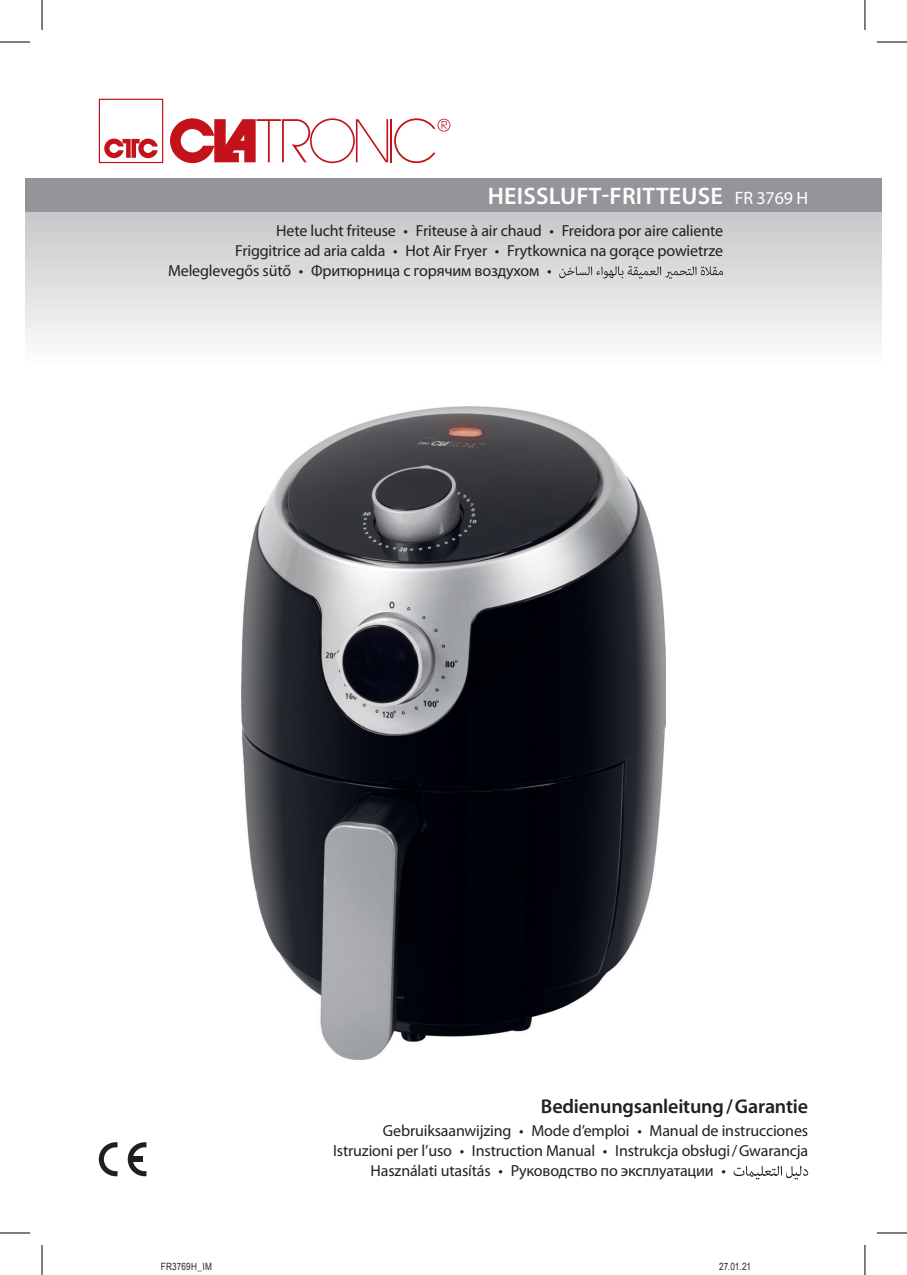
<style>
.page{position:relative;width:907px;height:1275px;background:#fff}
.page>*{position:absolute;margin:0;border:0;box-sizing:border-box;transform-origin:0 0}
.t1{font:600 24px "Myriad Pro";letter-spacing:.01em;color:#fff}
.t2{font:600 20px "Myriad Pro";letter-spacing:-.01em;color:#231f20}
.t3{font:18px "Myriad Pro";letter-spacing:-.01em;color:#fff}
.t4{font:16px "Myriad Pro";letter-spacing:-.01em;color:#231f20}
.t5{font:10px "Arial Narrow";letter-spacing:.015em;color:#231f20}
</style>
<div class="page">
<div style="left:25px;top:178px;width:856px;height:34px;background:#939598"></div>
<div style="left:25px;top:212px;width:856px;height:155px;background:linear-gradient(to bottom,#c6c7ca,#fdfdfe)"></div>
<svg style="left:99px;top:99px;width:64px;height:64px"></svg>
<hr style="left:390px;top:119px;width:2px;height:43px;background:#c4121a">
<svg style="left:394px;top:118px;width:56px;height:45px"></svg>
<svg style="left:170px;top:118px;width:218px;height:45px"></svg>
<svg style="left:733px;top:1165px;width:74px;height:14px"></svg>
<svg style="left:99px;top:1142px;width:18px;height:34px"></svg>
<svg style="left:128px;top:1142px;width:18px;height:34px"></svg>
<div style="left:129px;top:1156px;width:14px;height:5px;background:#231f20"></div>
<svg style="left:559px;top:266px;width:163px;height:13px;background:#bcbdbe"></svg>
<img style="left:241px;top:407px;width:424px;height:652px">
<hr style="left:0;top:42px;width:30px;height:1px;background:#000">
<hr style="left:876px;top:42px;width:30px;height:1px;background:#000">
<hr style="left:0;top:1232px;width:30px;height:1px;background:#000">
<hr style="left:876px;top:1232px;width:30px;height:1px;background:#000">
<hr style="left:42px;top:0;width:1px;height:30px;background:#000">
<hr style="left:42px;top:1245px;width:1px;height:30px;background:#000">
<hr style="left:864px;top:0;width:1px;height:30px;background:#000">
<hr style="left:864px;top:1245px;width:1px;height:30px;background:#000">
<h1 class="t1" style="left:487px;top:181px;width:236px">HEISSLUFT-FRITTEUSE</h1>
<p class="t4" style="left:276px;top:220px;width:448px">Hete lucht friteuse • Friteuse à air chaud • Freidora por aire caliente</p>
<p class="t4" style="left:235px;top:240px;width:489px">Friggitrice ad aria calda • Hot Air Fryer • Frytkownica na gorące powietrze</p>
<p class="t4" style="left:168px;top:260px;width:385px">Meleglevegős sütő • Фритюрница с горячим воздухом •</p>
<p class="t3" style="left:734px;top:187px;width:75px">FR 3769 H</p>
<p class="t2" style="left:540px;top:1094px;width:269px">Bedienungsanleitung/Garantie</p>
<p class="t4" style="left:383px;top:1121px;width:426px">Gebruiksaanwijzing • Mode d’emploi • Manual de instrucciones</p>
<p class="t4" style="left:333px;top:1141px;width:476px">Istruzioni per l’uso • Instruction Manual • Instrukcja obsługi/Gwarancja</p>
<p class="t4" style="left:370px;top:1161px;width:357px">Használati utasítás • Руководство по эксплуатации •</p>
<p class="t5" style="left:161px;top:1258px;width:53px">FR3769H_IM</p>
<p class="t5" style="left:718px;top:1258px;width:33px">27.01.21</p>
</div>
